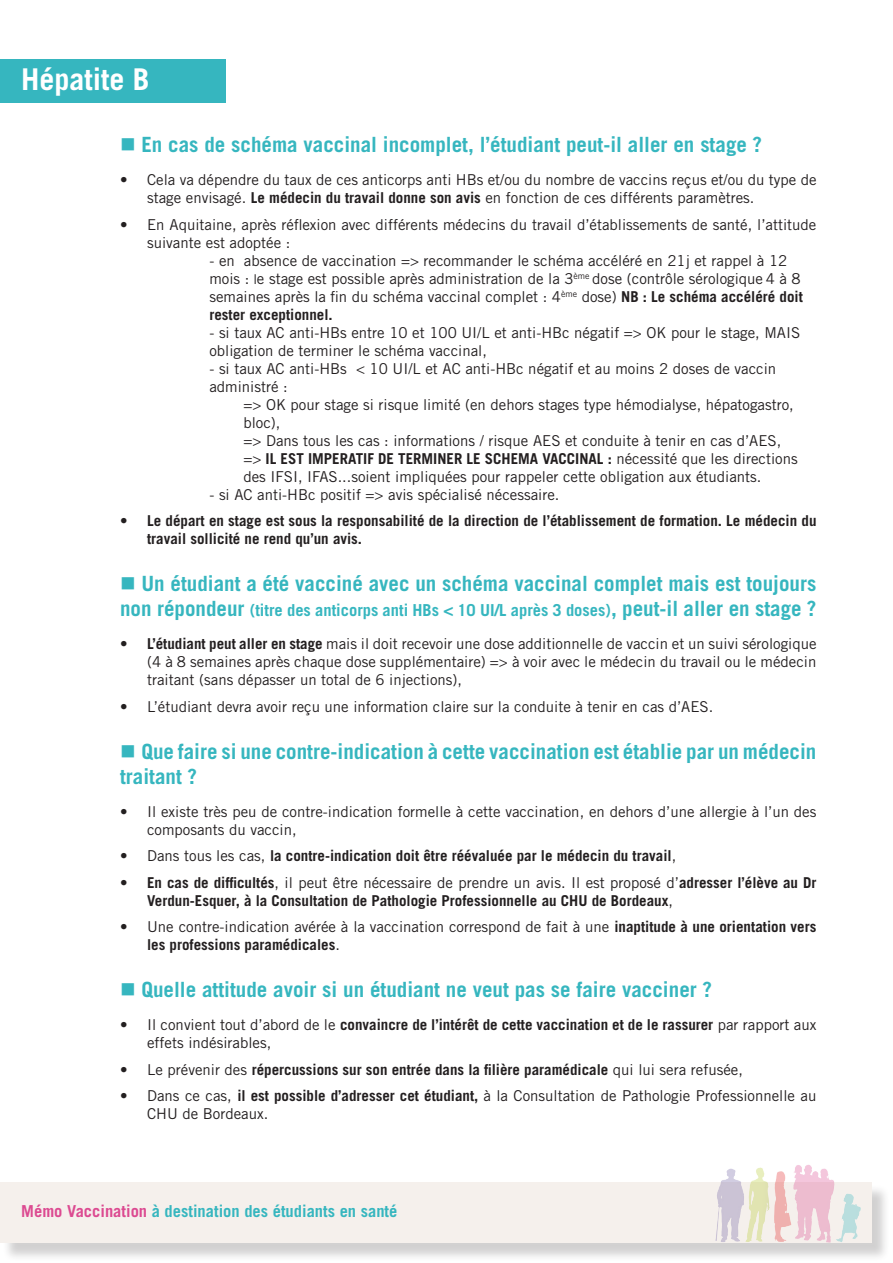
<style>
.page{position:relative;width:893px;height:1263px;background:#fff}
.page>*{position:absolute;margin:0;border:0;box-sizing:border-box;transform-origin:0 0}
.t1{font:700 30px "Trade Gothic LT Std";color:#fff}
.t2{font:700 21px/25.2px "Trade Gothic LT Std";color:#36b6bf}
.t3{font:700 16.5px "Trade Gothic LT Std";color:#36b6bf}
.t4{font:15px/18px "Trade Gothic LT Std";color:#231f20}
.t5{font:700 15px/18px "Trade Gothic LT Std";color:#231f20}
.s1{font-weight:700}
.s2{font-family:"Trade Gothic LT Std Cn 18";font-size:13.5px}
.s3{font-size:21px}
.s4{font-weight:400}
.s5{color:#dc4a91}
</style>
<div class="page">
<div style="left:0;top:59px;width:225px;height:43px;background:#36b6bf"></div>
<hr style="left:892px;top:60px;width:1px;height:43px;background:#36b6bf">
<hr style="left:892px;top:356px;width:1px;height:44px;background:#8bc63e">
<hr style="left:892px;top:722px;width:1px;height:43px;background:#ec2a2d">
<hr style="left:892px;top:1182px;width:1px;height:61px;background:#f5f0ec">
<div style="left:2px;top:1184px;width:889px;height:78px;background:#231f20;opacity:.21"></div>
<div style="left:0;top:1182px;width:872px;height:61px;background:#f5f0ec"></div>
<img style="left:715px;top:1165px;width:146px;height:78px">
<p class="t1" style="left:21px;top:61px;width:130px">Hépatite B</p>
<p class="t2" style="left:141px;top:132px;width:622px">En cas de schéma vaccinal incomplet, l’étudiant peut-il aller en stage ?</p>
<p class="t4" style="left:147px;top:171px;width:671px;text-indent:-27px">• Cela va dépendre du taux de ces anticorps anti HBs et/ou du nombre de vaccins reçus et/ou du type de stage envisagé. <span class="s1">Le médecin du travail donne son avis</span> en fonction de ces différents paramètres.</p>
<p class="t4" style="left:147px;top:215px;width:671px;text-indent:-27px">• En Aquitaine, après réflexion avec différents médecins du travail d’établissements de santé, l’attitude suivante est adoptée :</p>
<p class="t4" style="left:209px;top:251px;width:595px">- en absence de vaccination =&gt; recommander le schéma accéléré en 21j et rappel à 12 mois : <span class="s2">l</span>e stage est possible après administration de la 3<sup>ème</sup> dose (contrôle sérologique 4 à 8 semaines après la fin du schéma vaccinal complet : 4<sup>ème</sup> dose) <span class="s1">NB : Le schéma accéléré doit rester exceptionnel.</span></p>
<p class="t4" style="left:209px;top:323px;width:592px">- si taux AC anti-HBs entre 10 et 100 UI/L et anti-HBc négatif =&gt; OK pour le stage, MAIS obligation de terminer le schéma vaccinal,</p>
<p class="t4" style="left:209px;top:359px;width:568px">- si taux AC anti-HBs &lt; 10 UI/L et AC anti-HBc négatif et au moins 2 doses de vaccin administré :</p>
<p class="t4" style="left:243px;top:395px;width:552px">=&gt; OK pour stage si risque limité (en dehors stages type hémodialyse, hépatogastro, bloc),</p>
<p class="t4" style="left:243px;top:431px;width:539px">=&gt; Dans tous les cas : informations / risque AES et conduite à tenir en cas d’AES,</p>
<p class="t4" style="left:243px;top:449px;width:556px">=&gt; <span class="s1">IL EST IMPERATIF DE TERMINER LE SCHEMA VACCINAL :</span> nécessité que les directions des IFSI, IFAS...soient impliquées pour rappeler cette obligation aux étudiants.</p>
<p class="t4" style="left:209px;top:485px;width:351px">- si AC anti-HBc positif =&gt; avis spécialisé nécessaire.</p>
<p class="t5" style="left:147px;top:512px;width:671px;text-indent:-27px">• Le départ en stage est sous la responsabilité de la direction de l’établissement de formation. Le médecin du travail sollicité ne rend qu’un avis.</p>
<p class="t2" style="left:141px;top:571px;width:677px">Un étudiant a été vacciné avec un schéma vaccinal complet mais est toujours</p>
<p class="t3" style="left:120px;top:600px;width:698px"><span class="s3">non répondeur</span> (titre des anticorps anti HBs &lt; 10 UI/L après 3 doses)<span class="s3">, peut-il aller en stage ?</span></p>
<p class="t4" style="left:147px;top:635px;width:671px;text-align:justify;text-indent:-27px"><span class="s1">• L’étudiant peut aller en stage</span> mais il doit recevoir une dose additionnelle de vaccin et un suivi sérologique (4 à 8 semaines après chaque dose supplémentaire) =&gt; à voir avec le médecin du travail ou le médecin traitant (sans dépasser un total de 6 injections),</p>
<p class="t4" style="left:120px;top:697px;width:595px">• L’étudiant devra avoir reçu une information claire sur la conduite à tenir en cas d’AES.</p>
<p class="t2" style="left:120px;top:738px;width:698px;text-indent:21px">Que faire si une contre-indication à cette vaccination est établie par un médecin traitant ?</p>
<p class="t4" style="left:147px;top:802px;width:671px;text-indent:-27px">• Il existe très peu de contre-indication formelle à cette vaccination, en dehors d’une allergie à l’un des composants du vaccin,</p>
<p class="t5" style="left:120px;top:847px;width:558px"><span class="s4">• Dans tous les cas,</span> la contre-indication doit être réévaluée par le médecin du travail<span class="s4">,</span></p>
<p class="t5" style="left:147px;top:873px;width:671px;text-indent:-27px">• En cas de difficultés<span class="s4">, il peut être nécessaire de prendre un avis. Il est proposé d’</span>adresser l’élève au Dr<br>Verdun-Esquer, à la Consultation de Pathologie Professionnelle au CHU de Bordeaux<span class="s4">,</span></p>
<p class="t4" style="left:147px;top:918px;width:671px;text-indent:-27px">• Une contre-indication avérée à la vaccination correspond de fait à une <span class="s1">inaptitude à une orientation vers les professions paramédicales</span>.</p>
<p class="t2" style="left:141px;top:977px;width:572px">Quelle attitude avoir si un étudiant ne veut pas se faire vacciner ?</p>
<p class="t4" style="left:147px;top:1016px;width:671px;text-indent:-27px">• Il convient tout d’abord de le <span class="s1">convaincre de l’intérêt de cette vaccination et de le rassurer</span> par rapport aux effets indésirables,</p>
<p class="t5" style="left:120px;top:1060px;width:624px"><span class="s4">• Le prévenir des</span> répercussions sur son entrée dans la filière paramédicale <span class="s4">qui lui sera refusée,</span></p>
<p class="t4" style="left:147px;top:1087px;width:671px;text-indent:-27px">• Dans ce cas, <span class="s1">il est possible d’adresser cet étudiant,</span> à la Consultation de Pathologie Professionnelle au<br>CHU de Bordeaux.</p>
<p class="t3" style="left:21px;top:1201px;width:378px"><span class="s5">Mémo Vaccination</span> à destination des étudiants en santé</p>
</div>
